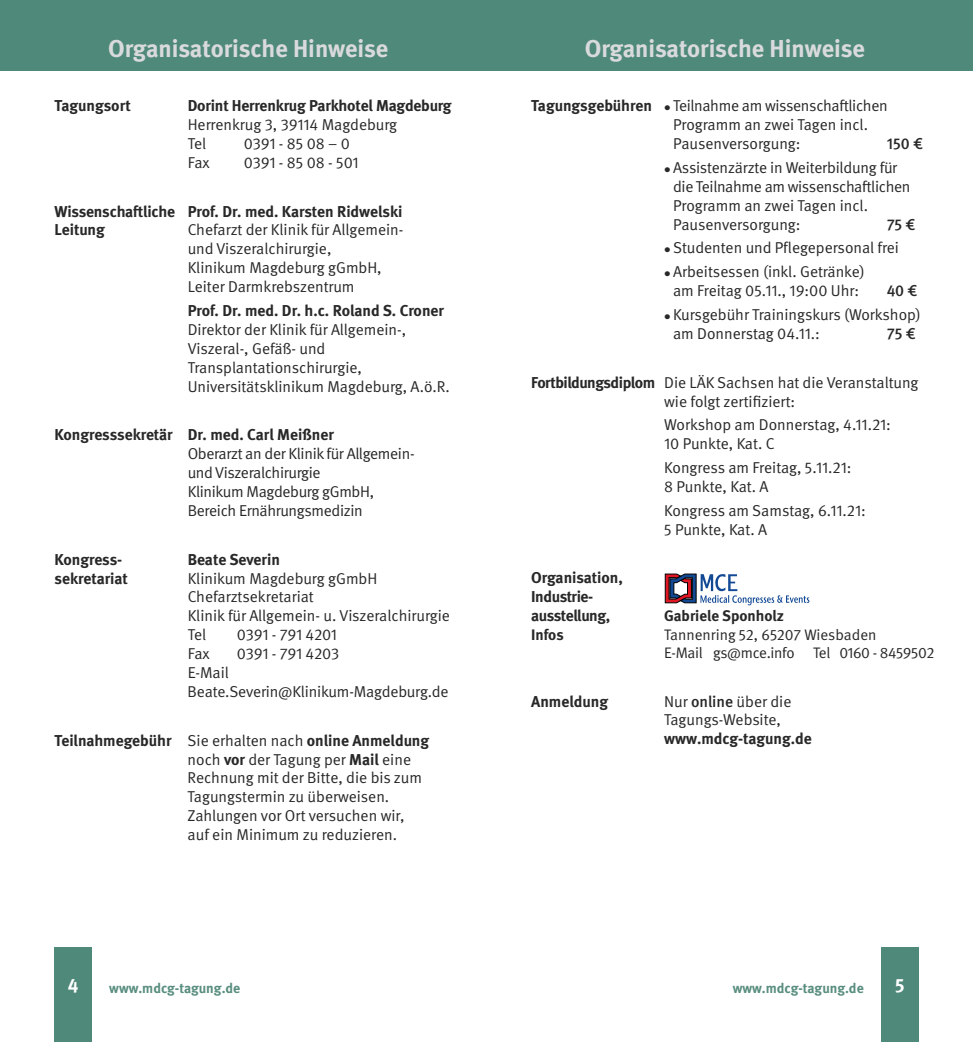
<style>
.page{position:relative;width:973px;height:1042px;background:#fff}
.page>*{position:absolute;margin:0;border:0;box-sizing:border-box;transform-origin:0 0}
.t1{font:700 24.5px "DGUV Meta";color:#d9dadb}
.t2{font:700 19.25px "DGUV Meta";color:#fff}
.t3{font:15.75px/18.9px "DGUV Meta";letter-spacing:-.005em;color:#282829}
.t4{font:700 15.75px/18.9px "DGUV Meta";letter-spacing:-.005em;color:#282829}
.t5{font:700 15.75px/18.9px "DGUV Meta";letter-spacing:-.025em;color:#282829}
.t6{font:500 15.75px "DGUV Meta";color:#282829}
.t7{font:15.22px/18.2px "DGUV Meta";letter-spacing:-.02em;color:#282829}
.t8{font:700 15.22px "DGUV Meta";color:#282829}
.t9{font:700 14px "DGUV Meta";color:#598e7f}
.s1{font-weight:700}
.s2{font-family:"Lucida Grande";font-weight:700;font-size:10.5px}
.s3{font-weight:500}
</style>
<div class="page">
<div style="left:0;top:0;width:972px;height:71px;background:#4f8979"></div>
<div style="left:55px;top:947px;width:37px;height:95px;background:#4f8979"></div>
<div style="left:881px;top:947px;width:37px;height:95px;background:#4f8979"></div>
<svg style="left:665px;top:574px;width:144px;height:31px"></svg>
<h1 class="t1" style="left:108px;top:34px;width:282px">Organisatorische Hinweise</h1>
<h1 class="t1" style="left:584px;top:34px;width:282px">Organisatorische Hinweise</h1>
<p class="t4" style="left:55px;top:97px;width:78px">Tagungsort</p>
<p class="t4" style="left:188px;top:97px;width:265px">Dorint Herrenkrug Parkhotel Magdeburg</p>
<p class="t3" style="left:188px;top:115px;width:211px">Herrenkrug 3, 39114 Magdeburg<br>Tel</p>
<p class="t3" style="left:244px;top:134px;width:108px">0391 - 85 08 – 0</p>
<p class="t3" style="left:188px;top:153px;width:24px">Fax</p>
<p class="t3" style="left:244px;top:153px;width:116px">0391 - 85 08 - 501</p>
<p class="t4" style="left:55px;top:202px;width:349px">Wissenschaftliche Prof. Dr. med. Karsten Ridwelski<br>Leitung</p>
<p class="t3" style="left:188px;top:221px;width:217px">Chefarzt der Klinik für Allgemein&shy;und Viszeralchirurgie,<br>Klinikum Magdeburg gGmbH,<br>Leiter Darmkrebszentrum</p>
<p class="t4" style="left:188px;top:301px;width:258px">Prof. Dr. med. Dr. h.c. Roland S. Croner</p>
<p class="t3" style="left:188px;top:320px;width:263px">Direktor der Klinik für Allgemein-, Viszeral-, Gefäß- und Transplantationschirurgie, Universitätsklinikum Magdeburg, A.ö.R.</p>
<p class="t4" style="left:55px;top:426px;width:281px">Kongresssekretär Dr. med. Carl Meißner</p>
<p class="t3" style="left:188px;top:445px;width:228px">Oberarzt an der Klinik für Allgemein&shy;und Viszeralchirurgie<br>Klinikum Magdeburg gGmbH,<br>Bereich Ernährungsmedizin</p>
<p class="t4" style="left:55px;top:550px;width:69px">Kongress-</p>
<p class="t4" style="left:188px;top:550px;width:94px">Beate Severin</p>
<p class="t4" style="left:55px;top:569px;width:75px">sekretariat</p>
<p class="t3" style="left:188px;top:569px;width:264px">Klinikum Magdeburg gGmbH<br>Chefarztsekretariat<br>Klinik für Allgemein- u. Viszeralchirurgie<br>Tel</p>
<p class="t3" style="left:237px;top:626px;width:102px">0391 - 791 4201</p>
<p class="t3" style="left:188px;top:644px;width:24px">Fax</p>
<p class="t3" style="left:237px;top:644px;width:104px">0391 - 791 4203</p>
<p class="t3" style="left:188px;top:663px;width:262px">E-Mail<br>Beate.Severin@Klinikum-Magdeburg.de</p>
<p class="t3" style="left:188px;top:731px;width:243px;text-indent:-133px"><span class="s1">Teilnahmegebühr</span> Sie erhalten nach <span class="s1">online Anmeldung </span>noch <span class="s1">vor</span> der Tagung per <span class="s1">Mail</span> eine Rechnung mit der Bitte, die bis zum Tagungstermin zu überweisen.<br>Zahlungen vor Ort versuchen wir, auf ein Minimum zu reduzieren.</p>
<p class="t3" style="left:673px;top:97px;width:216px;text-indent:-142px"><span class="s1">Tagungsgebühren</span> <span class="s2">•</span> Teilnahme am wissenschaftlichen<br>Programm an zwei Tagen incl.<br>Pausenversorgung:</p>
<p class="t6" style="left:886px;top:134px;width:38px">150 €</p>
<p class="t3" style="left:673px;top:158px;width:239px;text-indent:-9px"><span class="s2">•</span> Assistenzärzte in Weiterbildung für die Teilnahme am wissenschaftlichen<br>Programm an zwei Tagen incl.<br>Pausenversorgung:</p>
<p class="t6" style="left:886px;top:215px;width:30px">75 €</p>
<p class="t3" style="left:664px;top:239px;width:236px"><span class="s2">•</span> Studenten und Pflegepersonal frei</p>
<p class="t3" style="left:664px;top:263px;width:202px;text-align:center"><span class="s2">•</span> Arbeitsessen (inkl. Getränke) am Freitag 05.11., 19:00 Uhr:</p>
<p class="t6" style="left:886px;top:281px;width:32px">40 €</p>
<p class="t3" style="left:673px;top:305px;width:249px;text-indent:-9px"><span class="s2">•</span> Kursgebühr Trainingskurs (Workshop) am Donnerstag 04.11.:</p>
<p class="t6" style="left:886px;top:324px;width:31px">75 €</p>
<p class="t3" style="left:664px;top:373px;width:256px;text-indent:-133px"><span class="s1">Fortbildungsdiplom</span> Die LÄK Sachsen hat die Veranstaltung wie folgt zertifiziert:</p>
<p class="t3" style="left:664px;top:416px;width:228px">Workshop am Donnerstag, 4.11.21:<br>10 Punkte, Kat. C</p>
<p class="t3" style="left:664px;top:458px;width:188px">Kongress am Freitag, 5.11.21:<br>8 Punkte, Kat. A</p>
<p class="t3" style="left:664px;top:501px;width:203px">Kongress am Samstag, 6.11.21:<br>5 Punkte, Kat. A</p>
<p class="t5" style="left:531px;top:569px;width:93px">Organisation,<br>Industrie&shy;ausstellung,</p>
<p class="t8" style="left:664px;top:607px;width:121px">Gabriele Sponholz</p>
<p class="t8" style="left:531px;top:625px;width:34px">Infos</p>
<p class="t7" style="left:664px;top:625px;width:271px">Tannenring 52, 65207 Wiesbaden<br>E-Mail gs@mce.info Tel 0160 - 8459502</p>
<p class="t4" style="left:531px;top:692px;width:78px">Anmeldung</p>
<p class="t3" style="left:664px;top:692px;width:129px">Nur <span class="s3">online</span> über die<br>Tagungs-Website,</p>
<p class="t4" style="left:664px;top:730px;width:149px">www.mdcg-tagung.de</p>
<p class="t2" style="left:68px;top:974px;width:12px">4</p>
<p class="t9" style="left:109px;top:979px;width:133px">www.mdcg-tagung.de</p>
<p class="t9" style="left:732px;top:979px;width:133px">www.mdcg-tagung.de</p>
<p class="t2" style="left:894px;top:974px;width:11px">5</p>
</div>
